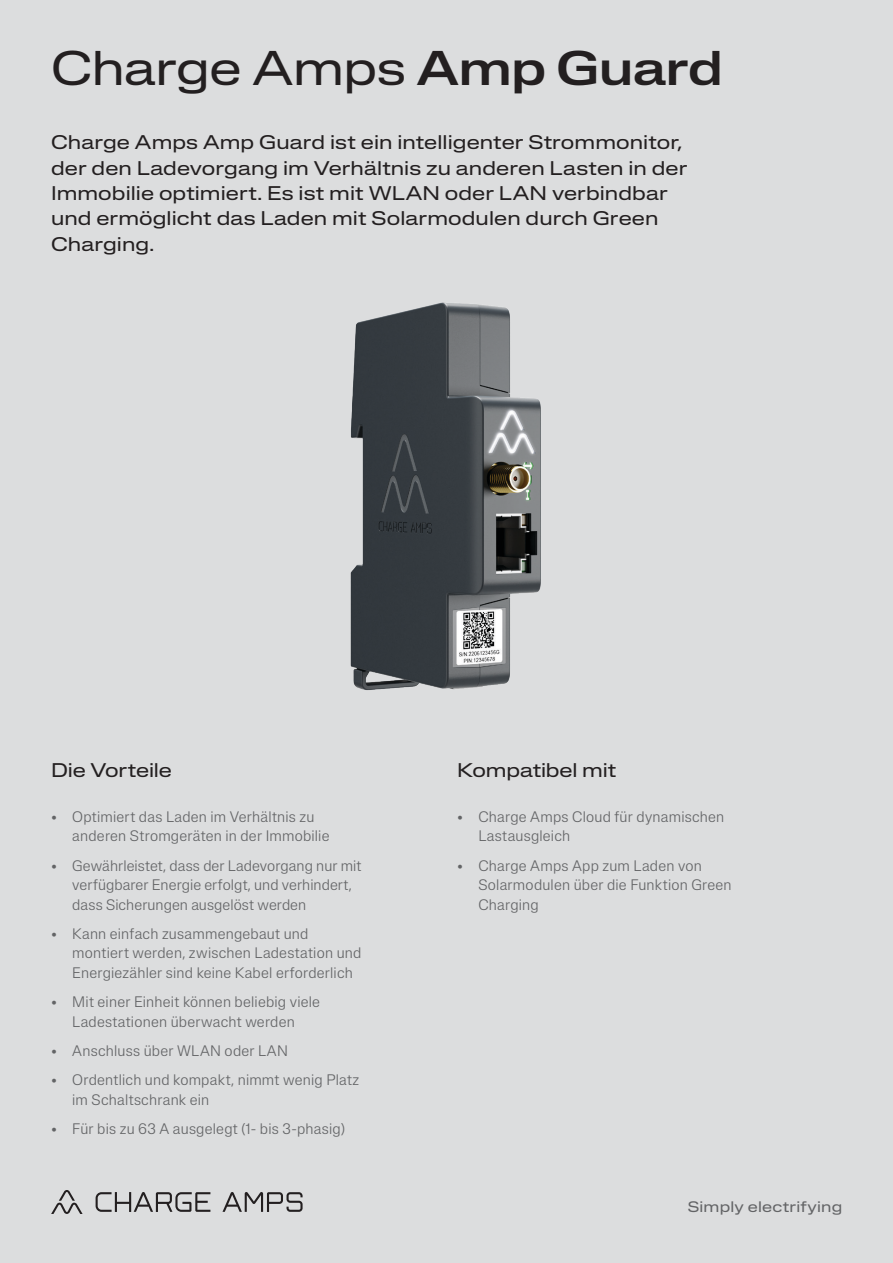
<style>
.page{position:relative;width:893px;height:1263px;background:#dcddde}
.page>*{position:absolute;margin:0;border:0;box-sizing:border-box;transform-origin:0 0}
.Headline_36_36{font:expanded 48px "Lateral";letter-spacing:-.01em;color:#231f20}
.Introduction_16_20{font:expanded 19.5px/25.3px "Lateral";letter-spacing:.005em;color:#231f20}
.Headline_13_17{font:expanded 19.5px "Lateral";letter-spacing:-.005em;color:#231f20}
.t1{font:300 15px/19.5px "Lateral Standard";letter-spacing:.015em;color:#636466}
.Noter{font:expanded 15px "Lateral";letter-spacing:.015em;color:#636466}
.s1{font-weight:500}
</style>
<div class="page">
<svg style="left:51px;top:1190px;width:252px;height:24px"></svg>
<img style="left:350px;top:302px;width:191px;height:388px">
<p class="Headline_36_36" style="left:51px;top:40px;width:673px">Charge Amps <span class="s1">Amp Guard</span></p>
<p class="Introduction_16_20" style="left:51px;top:129px;width:638px">Charge Amps Amp Guard ist ein intelligenter Strommonitor, der den Ladevorgang im Verhältnis zu anderen Lasten in der Immobilie optimiert. Es ist mit WLAN oder LAN verbindbar und ermöglicht das Laden mit Solarmodulen durch Green Charging.</p>
<p class="Headline_13_17" style="left:51px;top:759px;width:122px">Die Vorteile</p>
<p class="t1" style="left:72px;top:807px;width:259px;text-indent:-21px">• Optimiert das Laden im Verhältnis zu anderen Stromgeräten in der Immobilie</p>
<p class="t1" style="left:72px;top:855px;width:291px;text-indent:-21px">• Gewährleistet, dass der Ladevorgang nur mit verfügbarer Energie erfolgt, und verhindert, dass Sicherungen ausgelöst werden</p>
<p class="t1" style="left:72px;top:924px;width:291px;text-indent:-21px">• Kann einfach zusammengebaut und montiert werden, zwischen Ladestation und<br>Energiezähler sind keine Kabel erforderlich</p>
<p class="t1" style="left:51px;top:992px;width:271px;text-align:center">• Mit einer Einheit können beliebig viele<br>Ladestationen überwacht werden</p>
<p class="t1" style="left:51px;top:1041px;width:238px">• Anschluss über WLAN oder LAN</p>
<p class="t1" style="left:72px;top:1070px;width:288px;text-indent:-21px">• Ordentlich und kompakt, nimmt wenig Platz im Schaltschrank ein</p>
<p class="t1" style="left:51px;top:1119px;width:295px">• Für bis zu 63 A ausgelegt (1- bis 3-phasig)</p>
<p class="Headline_13_17" style="left:457px;top:759px;width:161px">Kompatibel mit</p>
<p class="t1" style="left:478px;top:807px;width:247px;text-indent:-21px">• Charge Amps Cloud für dynamischen<br>Lastausgleich</p>
<p class="t1" style="left:478px;top:855px;width:255px;text-indent:-21px">• Charge Amps App zum Laden von<br>Solarmodulen über die Funktion Green<br>Charging</p>
<p class="Noter" style="left:688px;top:1198px;width:156px">Simply electrifying</p>
</div>
